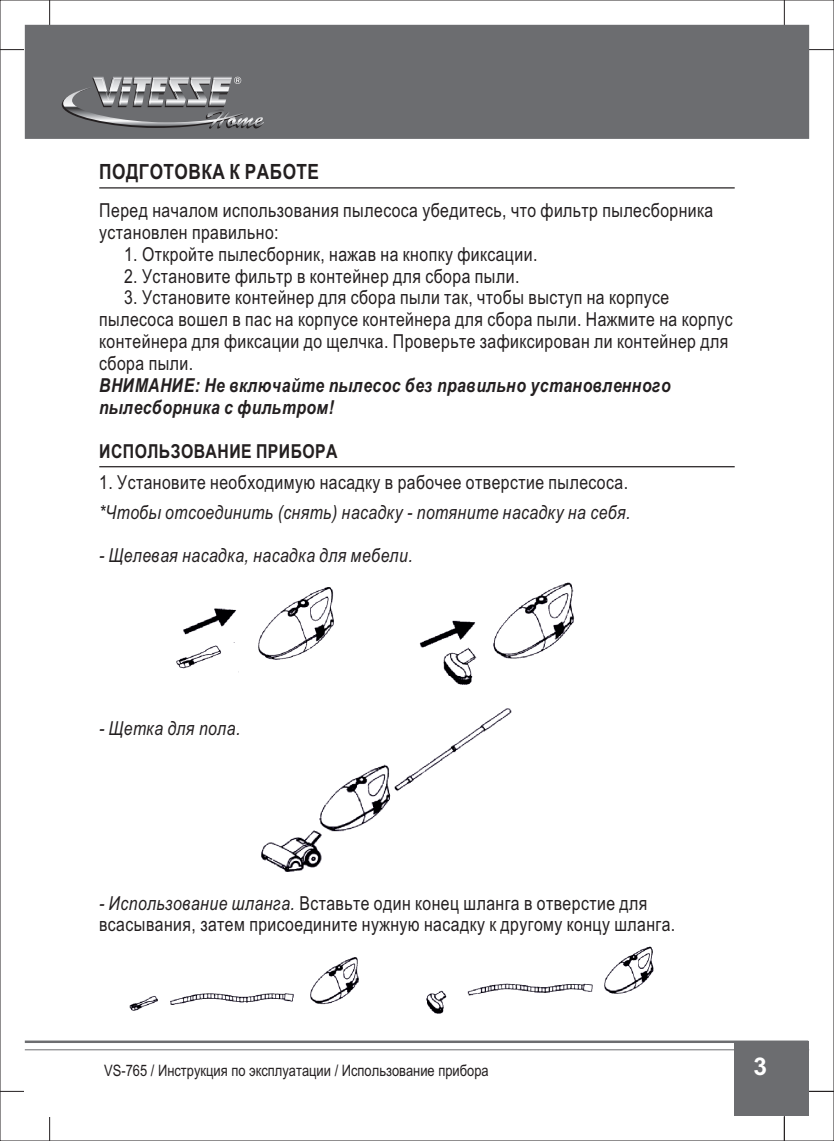
<style>
.page{position:relative;width:834px;height:1141px;background:#fff}
.page>*{position:absolute;margin:0;border:0;box-sizing:border-box;transform-origin:0 0}
.t1{font:700 24.5px "Arial";color:#fff}
.t2{font:700 21px "Arial Narrow";letter-spacing:.025em;color:#231f20}
.t3{font:19.25px/21.9px "Arial Narrow";letter-spacing:.025em;color:#231f20}
.t4{font:italic 19.25px "Arial Narrow";letter-spacing:.025em;color:#231f20}
.t5{font:italic 700 19.25px/22.1px "Arial Narrow";letter-spacing:.025em;color:#231f20}
.t6{font:700 19.25px "Arial Narrow";letter-spacing:.025em;color:#231f20}
.t7{font:15.75px "Arial Narrow";color:#231f20}
.s1{font-style:italic}
</style>
<div class="page">
<hr style="left:49px;top:1091px;width:1px;height:50px;background:#231f20">
<hr style="left:0;top:1091px;width:50px;height:1px;background:#231f20">
<hr style="left:783px;top:0;width:1px;height:50px;background:#231f20">
<hr style="left:784px;top:49px;width:49px;height:1px;background:#231f20">
<hr style="left:49px;top:0;width:1px;height:50px;background:#231f20">
<hr style="left:0;top:49px;width:50px;height:1px;background:#231f20">
<div style="left:25px;top:25px;width:784px;height:114px;background:#6c6d70"></div>
<svg style="left:62px;top:77px;width:200px;height:52px;background:#828385"></svg>
<hr style="left:25px;top:1040px;width:783px;height:3px;background:#6c6d70">
<hr style="left:25px;top:1049px;width:784px;height:1px;background:#6c6d70">
<hr style="left:99px;top:187px;width:635px;height:2px;background:#231f20">
<img style="left:176px;top:587px;width:158px;height:86px">
<img style="left:419px;top:582px;width:155px;height:95px">
<img style="left:261px;top:677px;width:251px;height:195px">
<img style="left:129px;top:957px;width:230px;height:54px">
<img style="left:426px;top:946px;width:228px;height:68px">
<hr style="left:784px;top:1091px;width:49px;height:1px;background:#231f20">
<hr style="left:783px;top:1091px;width:1px;height:50px;background:#231f20">
<div style="left:734px;top:1042px;width:75px;height:74px;background:#6c6d70"></div>
<hr style="left:99px;top:466px;width:635px;height:1px;background:#231f20">
<p class="t2" style="left:99px;top:164px;width:221px">ПОДГОТОВКА К РАБОТЕ</p>
<p class="t3" style="left:99px;top:201px;width:615px">Перед началом использования пылесоса убедитесь, что фильтр пылесборника установлен правильно:</p>
<p class="t3" style="left:124px;top:245px;width:414px">1. Откройте пылесборник, нажав на кнопку фиксации.</p>
<p class="t3" style="left:124px;top:267px;width:397px">2. Установите фильтр в контейнер для сбора пыли.</p>
<p class="t3" style="left:99px;top:288px;width:635px;text-indent:25px">3. Установите контейнер для сбора пыли так, чтобы выступ на корпусе пылесоса вошел в пас на корпусе контейнера для сбора пыли. Нажмите на корпус контейнера для фиксации до щелчка. Проверьте зафиксирован ли контейнер для сбора пыли.</p>
<p class="t5" style="left:99px;top:376px;width:573px">ВНИМАНИЕ: Не включайте пылесос без правильно установленного пылесборника с фильтром!</p>
<p class="t6" style="left:99px;top:444px;width:240px">ИСПОЛЬЗОВАНИЕ ПРИБОРА</p>
<p class="t3" style="left:99px;top:473px;width:530px">1. Установите необходимую насадку в рабочее отверстие пылесоса.</p>
<p class="t4" style="left:99px;top:505px;width:533px">*Чтобы отсоединить (снять) насадку - потяните насадку на себя.</p>
<p class="t4" style="left:99px;top:548px;width:315px">- Щелевая насадка, насадка для мебели.</p>
<p class="t4" style="left:99px;top:721px;width:143px">- Щетка для пола.</p>
<p class="t3" style="left:99px;top:894px;width:577px"><span class="s1">- Использование шланга.</span> Вставьте один конец шланга в отверстие для всасывания, затем присоедините нужную насадку к другому концу шланга.</p>
<p class="t7" style="left:104px;top:1064px;width:386px">VS-765 / Инструкция по эксплуатации / Использование прибора</p>
<p class="t1" style="left:753px;top:1058px;width:15px">3</p>
</div>
